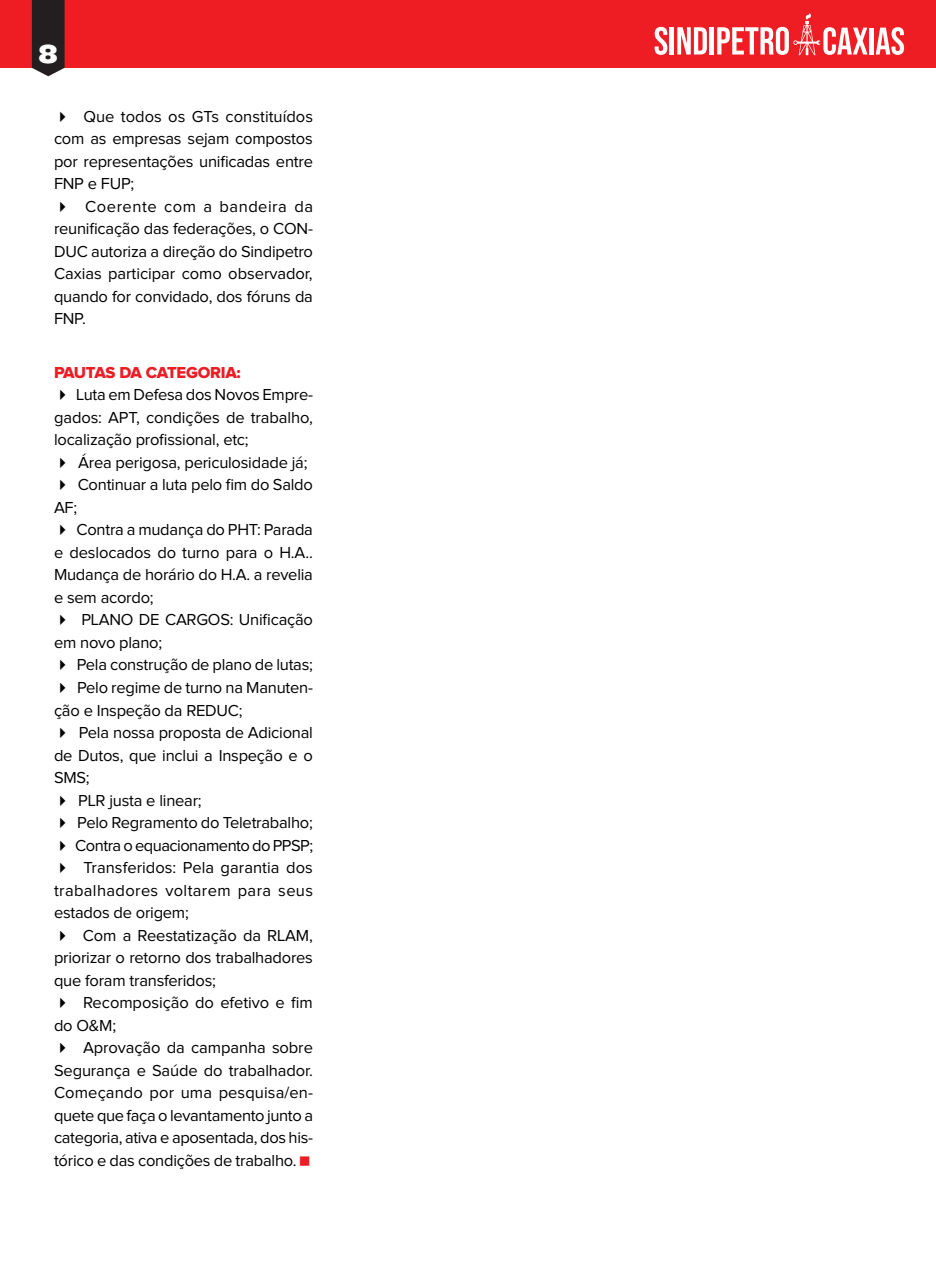
<style>
.page{position:relative;width:936px;height:1276px;background:#fff}
.page>*{position:absolute;margin:0;border:0;box-sizing:border-box;transform-origin:0 0}
.t1{font:27px "Knockout HTF73 Full Heviweight";color:#fff}
.t2{font:16.5px/22.5px "Proxima Nova";letter-spacing:-.015em;color:#000001;text-align:justify}
.t3{font:16.5px "Proxima Nova Extrabld";letter-spacing:-.015em;color:#eb1d25}
</style>
<div class="page">
<div style="left:0;top:0;width:935px;height:68px;background:#ee1d23"></div>
<svg style="left:32px;top:0;width:33px;height:76px;background:#302a2b"></svg>
<svg style="left:654px;top:27px;width:13px;height:28px"></svg>
<div style="left:669px;top:27px;width:5px;height:27px;background:#fff"></div>
<svg style="left:677px;top:27px;width:29px;height:27px"></svg>
<div style="left:709px;top:27px;width:5px;height:27px;background:#fff"></div>
<hr style="left:869px;top:28px;width:4px;height:26px;background:#fff">
<svg style="left:875px;top:27px;width:29px;height:28px"></svg>
<svg style="left:717px;top:13px;width:150px;height:42px"></svg>
<h1 class="t1" style="left:38px;top:39px;width:22px">8</h1>
<p class="t2" style="left:54px;top:106px;width:260px">✔ Que todos os GTs constituídos com as empresas sejam compostos por representações unificadas entre FNP e FUP;</p>
<p class="t2" style="left:54px;top:196px;width:260px">✔ Coerente com a bandeira da reunificação das federações, o CON-DUC autoriza a direção do Sindipetro Caxias participar como observador, quando for convidado, dos fóruns da FNP.</p>
<p class="t3" style="left:54px;top:363px;width:188px">PAUTAS DA CATEGORIA:</p>
<p class="t2" style="left:54px;top:384px;width:260px">✔ Luta em Defesa dos Novos Empre&shy;gados: APT, condições de trabalho, localização profissional, etc;</p>
<p class="t2" style="left:54px;top:452px;width:255px">✔ Área perigosa, periculosidade já;</p>
<p class="t2" style="left:54px;top:474px;width:260px">✔ Continuar a luta pelo fim do Saldo<br>AF;</p>
<p class="t2" style="left:54px;top:519px;width:260px">✔ Contra a mudança do PHT: Parada e deslocados do turno para o H.A..<br>Mudança de horário do H.A. a revelia e sem acordo;</p>
<p class="t2" style="left:54px;top:609px;width:260px">✔ PLANO DE CARGOS: Unificação em novo plano;</p>
<p class="t2" style="left:54px;top:654px;width:260px">✔ Pela construção de plano de lutas;</p>
<p class="t2" style="left:54px;top:677px;width:260px">✔ Pelo regime de turno na Manuten&shy;ção e Inspeção da REDUC;</p>
<p class="t2" style="left:54px;top:722px;width:260px">✔ Pela nossa proposta de Adicional de Dutos, que inclui a Inspeção e o SMS;</p>
<p class="t2" style="left:54px;top:789px;width:149px">✔ PLR justa e linear;</p>
<p class="t2" style="left:54px;top:812px;width:260px">✔ Pelo Regramento do Teletrabalho;</p>
<p class="t2" style="left:54px;top:834px;width:260px">✔ Contra o equacionamento do PPSP;</p>
<p class="t2" style="left:54px;top:857px;width:260px">✔ Transferidos: Pela garantia dos trabalhadores voltarem para seus estados de origem;</p>
<p class="t2" style="left:54px;top:924px;width:260px">✔ Com a Reestatização da RLAM, priorizar o retorno dos trabalhadores que foram transferidos;</p>
<p class="t2" style="left:54px;top:992px;width:260px">✔ Recomposição do efetivo e fim do O&amp;M;</p>
<p class="t2" style="left:54px;top:1037px;width:260px">✔ Aprovação da campanha sobre Segurança e Saúde do trabalhador.<br>Começando por uma pesquisa/en&shy;quete que faça o levantamento junto a categoria, ativa e aposentada, dos his&shy;tórico e das condições de trabalho.</p>
</div>
